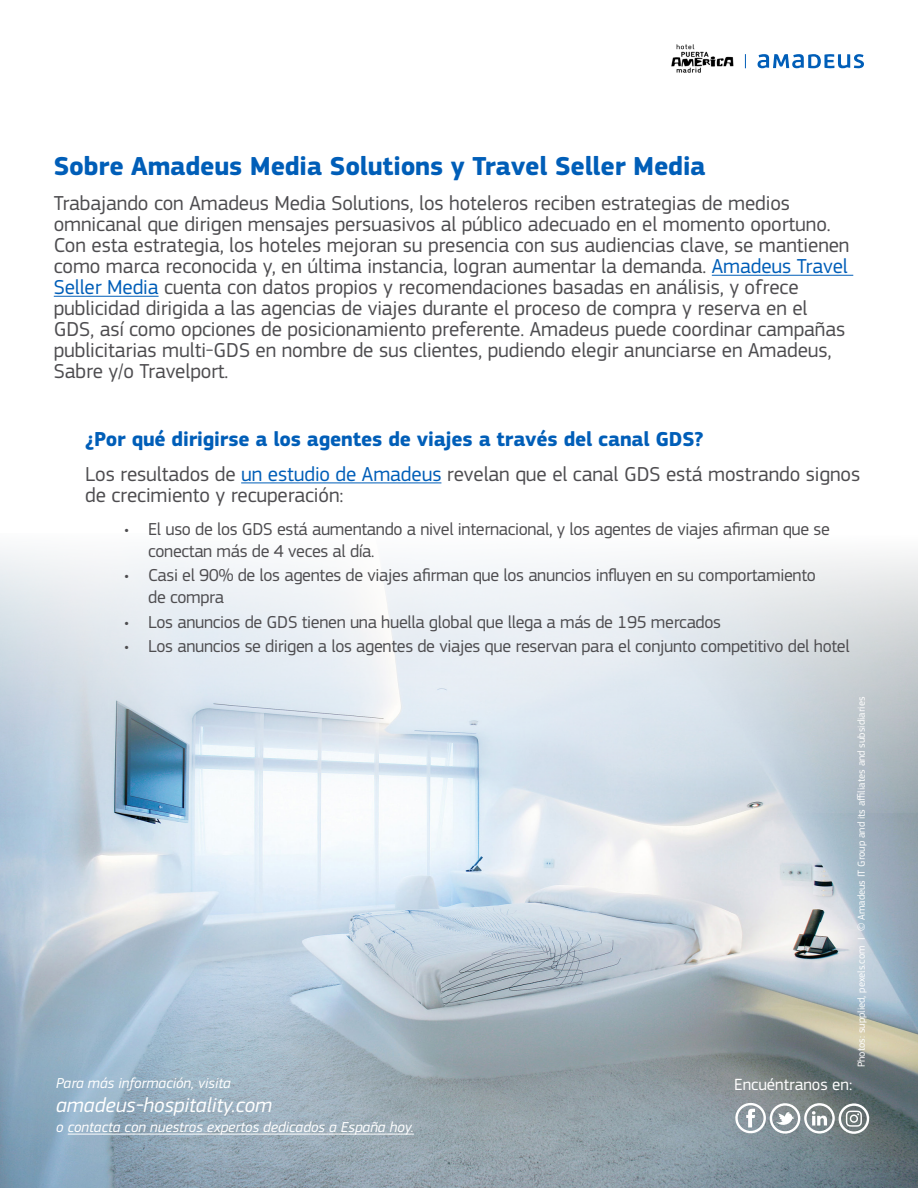
<style>
.page{position:relative;width:918px;height:1188px;background:#fff}
.page>*{position:absolute;margin:0;border:0;box-sizing:border-box;transform-origin:0 0}
.Callout_Header{font:700 27px "Amadeus";letter-spacing:-.01em;color:#005eb8}
.t1{font:21px/21px "Amadeus";letter-spacing:-.005em;color:#4e4d50}
.Callout_Header-2{font:700 21px "Amadeus";letter-spacing:-.01em;color:#005eb8}
.Body_Copy{font:italic 21px "Amadeus";color:#fff}
.t2{font:18px/21.6px "Amadeus";letter-spacing:-.015em;color:#4e4d50}
.Copyright{font:16.8px "Amadeus";color:#fff}
.Body_Copy-2{font:italic 15px "Amadeus";color:#fff}
.t3{font:10.5px "Amadeus";color:#fff}
.s1{color:#005eb8}
</style>
<div class="page">
<img style="left:0;top:813px;width:918px;height:375px">
<svg style="left:0;top:549px;width:918px;height:264px"></svg>
<hr style="left:712px;top:275px;width:141px;height:1px;background:#005eb8">
<hr style="left:54px;top:296px;width:105px;height:1px;background:#005eb8">
<hr style="left:68px;top:1134px;width:346px;height:1px;background:#fff">
<svg style="left:758px;top:54px;width:106px;height:14px"></svg>
<svg style="left:745px;top:54px;width:1px;height:14px"></svg>
<hr style="left:241px;top:482px;width:200px;height:1px;background:#005eb8">
<svg style="left:735px;top:1103px;width:134px;height:31px"></svg>
<p class="Callout_Header" style="left:54px;top:150px;width:653px">Sobre Amadeus Media Solutions y Travel Seller Media</p>
<p class="t1" style="left:54px;top:193px;width:797px">Trabajando con Amadeus Media Solutions, los hoteleros reciben estrategias de medios omnicanal que dirigen mensajes persuasivos al público adecuado en el momento oportuno.<br>Con esta estrategia, los hoteles mejoran su presencia con sus audiencias clave, se mantienen como marca reconocida y, en última instancia, logran aumentar la demanda. <span class="s1">Amadeus Travel Seller Media</span> cuenta con datos propios y recomendaciones basadas en análisis, y ofrece publicidad dirigida a las agencias de viajes durante el proceso de compra y reserva en el GDS, así como opciones de posicionamiento preferente. Amadeus puede coordinar campañas publicitarias multi-GDS en nombre de sus clientes, pudiendo elegir anunciarse en Amadeus, Sabre y/o Travelport.</p>
<p class="Callout_Header-2" style="left:85px;top:427px;width:620px">¿Por qué dirigirse a los agentes de viajes a través del canal GDS?</p>
<p class="t1" style="left:85px;top:463px;width:777px">Los resultados de <span class="s1">un estudio de Amadeus</span> revelan que el canal GDS está mostrando signos de crecimiento y recuperación:</p>
<p class="t2" style="left:148px;top:519px;width:683px;text-indent:-24px">• El uso de los GDS está aumentando a nivel internacional, y los agentes de viajes afirman que se conectan más de 4 veces al día.</p>
<p class="t2" style="left:148px;top:565px;width:669px;text-indent:-24px">• Casi el 90% de los agentes de viajes afirman que los anuncios influyen en su comportamiento de compra</p>
<p class="t2" style="left:124px;top:611px;width:598px">• Los anuncios de GDS tienen una huella global que llega a más de 195 mercados</p>
<p class="t2" style="left:124px;top:636px;width:727px">• Los anuncios se dirigen a los agentes de viajes que reservan para el conjunto competitivo del hotel</p>
<p class="Body_Copy-2" style="left:56px;top:1075px;width:176px">Para más información, visita</p>
<p class="Body_Copy" style="left:56px;top:1093px;width:218px">amadeus-hospitality.com</p>
<p class="Body_Copy-2" style="left:56px;top:1118px;width:359px">o contacta con nuestros expertos dedicados a España hoy.</p>
<p class="t3" style="left:855px;top:1067px;width:372px;rotate:-90deg">Photos: supplied, pexels.com I © Amadeus IT Group and its affiliates and subsidiaries</p>
<p class="Copyright" style="left:734px;top:1075px;width:120px">Encuéntranos en:</p>
</div>
